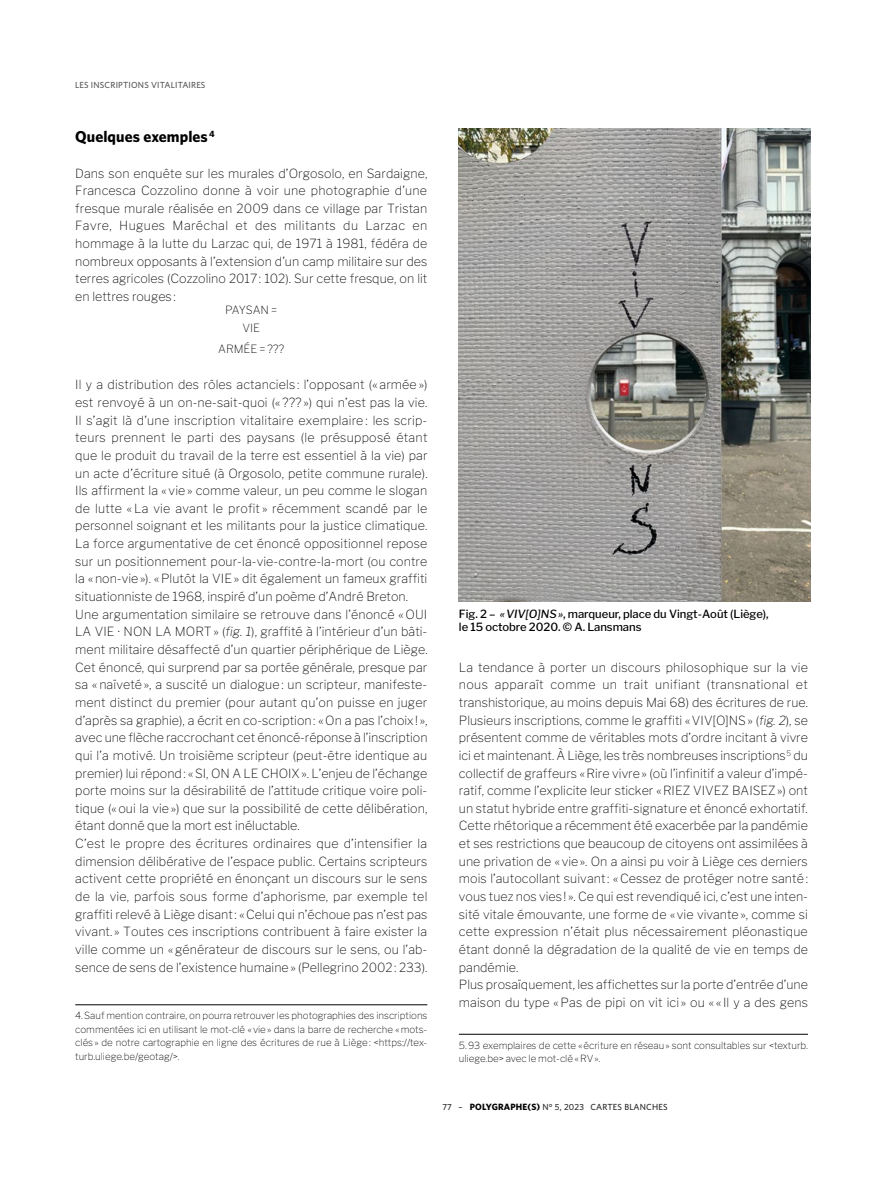
<style>
.page{position:relative;width:893px;height:1191px;background:#fff}
.page>*{position:absolute;margin:0;border:0;box-sizing:border-box;transform-origin:0 0}
.t1{font:700 15.75px "Whitney";letter-spacing:.005em;color:#000}
.t2{font:100 12.45px/17.7px "Libre Franklin";letter-spacing:.005em;color:#000}
.t3{font:500 11.25px/13.2px "Libre Franklin";color:#000}
.t4{font:100 11.25px/17.4px "Libre Franklin";color:#000;text-align:center}
.t5{font:100 9.75px/13.5px "Libre Franklin";color:#000;text-align:justify}
.t6{font:500 8.85px "Whitney";letter-spacing:.02em;color:#282827}
.t7{font:500 8.85px "Whitney";letter-spacing:.02em;color:#575756}
.s1{font-style:italic}
.s2{font-weight:700;font-size:9.15px;color:#000}
</style>
<div class="page">
<hr style="left:75px;top:1004px;width:352px;height:1px;background:#000">
<hr style="left:459px;top:1034px;width:349px;height:1px;background:#000">
<img style="left:459px;top:129px;width:351px;height:472px">
<p class="t7" style="left:75px;top:79px;width:25px">LES INSCR</p>
<p class="t7" style="left:116px;top:79px;width:81px">IPTIONS VITALITAIRES</p>
<p class="t1" style="left:75px;top:127px;width:141px">Quelques exemples<sup>4</sup></p>
<p class="t2" style="left:75px;top:164px;width:354px;text-align:justify">Dans son enquête sur les murales d’Orgosolo, en Sardaigne, Francesca Cozzolino donne à voir une photographie d’une fresque murale réalisée en 2009 dans ce village par Tristan Favre, Hugues Maréchal et des militants du Larzac en hommage à la lutte du Larzac qui, de 1971 à 1981, fédéra de nombreux opposants à l’extension d’un camp militaire sur des terres agricoles (Cozzolino 2017: 102). Sur cette fresque, on lit en lettres rouges:</p>
<p class="t4" style="left:225px;top:301px;width:54px">PAYSAN =<br>VIE</p>
<p class="t4" style="left:218px;top:341px;width:68px">ARMÉE =???</p>
<p class="t2" style="left:75px;top:376px;width:354px">Il y a distribution des rôles actanciels : l’opposant (« armée ») est renvoyé à un on-ne-sait-quoi (« ??? ») qui n’est pas la vie.<br>Il s’agit là d’une inscription vitalitaire exemplaire : les scrip&shy;teurs prennent le parti des paysans (le présupposé étant que le produit du travail de la terre est essentiel à la vie) par un acte d’écriture situé (à Orgosolo, petite commune rurale).<br>Ils affirment la « vie» comme valeur, un peu comme le slogan de lutte « La vie avant le profit » récemment scandé par le personnel soignant et les militants pour la justice climatique.<br>La force argumentative de cet énoncé oppositionnel repose sur un positionnement pour-la-vie-contre-la-mort (ou contre la «non-vie»). «Plutôt la VIE» dit également un fameux graffiti situationniste de 1968, inspiré d’un poème d’André Breton.<br>Une argumentation similaire se retrouve dans l’énoncé «OUI LA VIE · NON LA MORT» (<span class="s1">fig. 1</span>), graffité à l’intérieur d’un bâti&shy;ment militaire désaffecté d’un quartier périphérique de Liège.<br>Cet énoncé, qui surprend par sa portée générale, presque par sa «naïveté», a suscité un dialogue : un scripteur, manifeste&shy;ment distinct du premier (pour autant qu’on puisse en juger d’après sa graphie), a écrit en co-scription: «On a pas l’choix! », avec une flèche raccrochant cet énoncé-réponse à l’inscription qui l’a motivé. Un troisième scripteur (peut-être identique au premier) lui répond: «SI, ON A LE CHOIX». L’enjeu de l’échange porte moins sur la désirabilité de l’attitude critique voire poli&shy;tique («oui la vie») que sur la possibilité de cette délibération, étant donné que la mort est inéluctable.<br>C’est le propre des écritures ordinaires que d’intensifier la dimension délibérative de l’espace public. Certains scripteurs activent cette propriété en énonçant un discours sur le sens de la vie, parfois sous forme d’aphorisme, par exemple tel graffiti relevé à Liège disant: «Celui qui n’échoue pas n’est pas vivant. » Toutes ces inscriptions contribuent à faire exister la ville comme un «générateur de discours sur le sens, ou l’ab&shy;sence de sens de l’existence humaine» (Pellegrino 2002: 233).</p>
<p class="t5" style="left:75px;top:1009px;width:354px">4.Sauf mention contraire, on pourra retrouver les photographies des inscriptions commentées ici en utilisant le mot-clé «vie» dans la barre de recherche «mots&shy;clés » de notre cartographie en ligne des écritures de rue à Liège: &lt;https://tex&shy;turb.uliege.be/geotag/&gt;.</p>
<p class="t3" style="left:459px;top:607px;width:311px">Fig. 2 – <span class="s1">«VIV[O]NS»</span>, marqueur, place du Vingt-Août (Liège), le 15 octobre 2020. © A. Lansmans</p>
<p class="t2" style="left:459px;top:658px;width:351px">La tendance à porter un discours philosophique sur la vie nous apparaît comme un trait unifiant (transnational et transhistorique, au moins depuis Mai 68) des écritures de rue.<br>Plusieurs inscriptions, comme le graffiti «VIV[O]NS» (<span class="s1">fig. 2</span>), se présentent comme de véritables mots d’ordre incitant à vivre ici et maintenant. À Liège, les très nombreuses inscriptions<sup>5</sup> du collectif de graffeurs «Rire vivre» (où l’infinitif a valeur d’impé&shy;ratif, comme l’explicite leur sticker «RIEZ VIVEZ BAISEZ») ont un statut hybride entre graffiti-signature et énoncé exhortatif.<br>Cette rhétorique a récemment été exacerbée par la pandémie et ses restrictions que beaucoup de citoyens ont assimilées à une privation de «vie». On a ainsi pu voir à Liège ces derniers mois l’autocollant suivant: «Cessez de protéger notre santé: vous tuez nos vies! ». Ce qui est revendiqué ici, c’est une inten&shy;sité vitale émouvante, une forme de « vie vivante», comme si cette expression n’était plus nécessairement pléonastique étant donné la dégradation de la qualité de vie en temps de pandémie.<br>Plus prosaïquement, les affichettes sur la porte d’entrée d’une maison du type «Pas de pipi on vit ici » ou « « Il y a des gens</p>
<p class="t5" style="left:459px;top:1038px;width:351px">5.93 exemplaires de cette «écriture en réseau» sont consultables sur &lt;texturb. uliege.be&gt; avec le mot-clé «RV».</p>
<p class="t6" style="left:442px;top:1101px;width:227px">77 – <span class="s2">POLYGRAPHE(S)</span> N° 5, 2023 CARTES BLANCHES</p>
</div>
